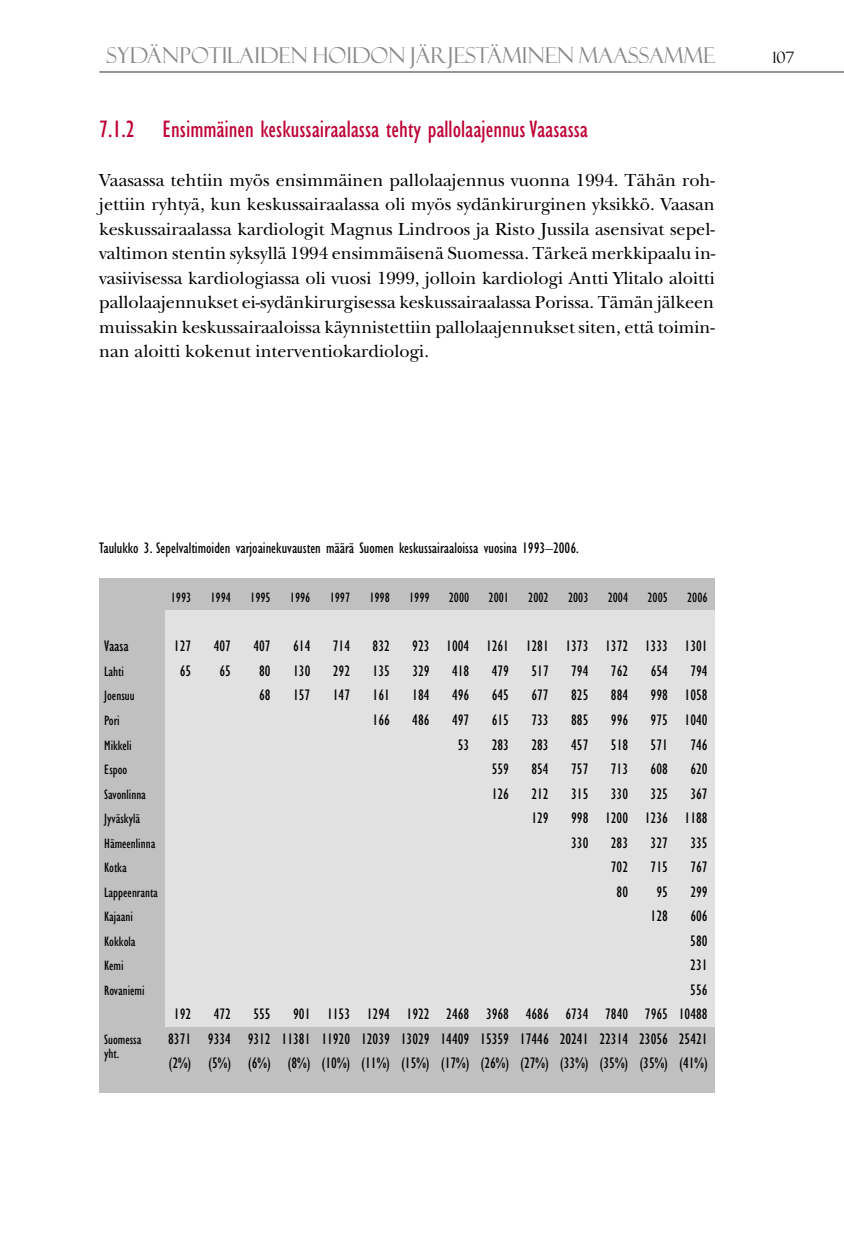
<style>
.page{position:relative;width:844px;height:1241px;background:#fff}
.page>*{position:absolute;margin:0;border:0;box-sizing:border-box;transform-origin:0 0}
.t1{font:condensed 24.5px "Gill Sans";color:#be0034}
.t2{font:21.88px "Felix Titling";color:#888}
.t3{font:18.2px/24.5px "New Baskerville";color:#000;text-align:justify}
.t4{font:condensed 15.75px/24.5px "Gill Sans";color:#000}
.t5{font:15.75px "Felix Titling";color:#000}
.t6{font:condensed 14px/14px "Gill Sans";color:#000}
</style>
<div class="page">
<hr style="left:99px;top:71px;width:744px;height:2px;background:#888">
<div style="left:99px;top:578px;width:615px;height:514px;background:#e1e1e1"></div>
<div style="left:99px;top:578px;width:615px;height:31px;background:#c0c0c0"></div>
<div style="left:99px;top:578px;width:66px;height:514px;background:#c0c0c0"></div>
<div style="left:99px;top:1027px;width:615px;height:65px;background:#c0c0c0"></div>
<h2 class="t2" style="left:107px;top:43px;width:609px">SYDÄNPOTILAIDEN HOIDON JÄRJESTÄMINEN MAASSAMME</h2>
<p class="t5" style="left:772px;top:48px;width:23px">107</p>
<h1 class="t1" style="left:99px;top:115px;width:490px">7.1.2 Ensimmäinen keskussairaalassa tehty pallolaajennus Vaasassa</h1>
<p class="t3" style="left:99px;top:167px;width:617px">Vaasassa tehtiin myös ensimmäinen pallolaajennus vuonna 1994. Tähän roh&shy;jettiin ryhtyä, kun keskussairaalassa oli myös sydänkirurginen yksikkö. Vaasan keskussairaalassa kardiologit Magnus Lindroos ja Risto Jussila asensivat sepel&shy;valtimon stentin syksyllä 1994 ensimmäisenä Suomessa. Tärkeä merkkipaalu in&shy;vasiivisessa kardiologiassa oli vuosi 1999, jolloin kardiologi Antti Ylitalo aloitti pallolaajennukset ei-sydänkirurgisessa keskussairaalassa Porissa. Tämän jälkeen muissakin keskussairaaloissa käynnistettiin pallolaajennukset siten, että toimin&shy;nan aloitti kokenut interventiokardiologi.</p>
<p class="t4" style="left:99px;top:536px;width:481px">Taulukko 3. Sepelvaltimoiden varjoainekuvausten määrä Suomen keskussairaaloissa vuosina 1993–2006.</p>
<p class="t6" style="left:171px;top:591px;width:22px">1993</p>
<p class="t6" style="left:210px;top:591px;width:22px">1994</p>
<p class="t6" style="left:250px;top:591px;width:22px">1995</p>
<p class="t6" style="left:290px;top:591px;width:22px">1996</p>
<p class="t6" style="left:329px;top:591px;width:22px">1997</p>
<p class="t6" style="left:369px;top:591px;width:22px">1998</p>
<p class="t6" style="left:409px;top:591px;width:22px">1999</p>
<p class="t6" style="left:448px;top:591px;width:22px">2000</p>
<p class="t6" style="left:488px;top:591px;width:22px">2001</p>
<p class="t6" style="left:528px;top:591px;width:22px">2002</p>
<p class="t6" style="left:568px;top:591px;width:22px">2003</p>
<p class="t6" style="left:607px;top:591px;width:22px">2004</p>
<p class="t6" style="left:647px;top:591px;width:22px">2005</p>
<p class="t6" style="left:687px;top:591px;width:22px">2006</p>
<p class="t4" style="left:104px;top:634px;width:26px">Vaasa</p>
<p class="t4" style="left:174px;top:634px;width:19px">127</p>
<p class="t4" style="left:214px;top:634px;width:19px">407</p>
<p class="t4" style="left:253px;top:634px;width:19px">407</p>
<p class="t4" style="left:293px;top:634px;width:19px">614</p>
<p class="t4" style="left:333px;top:634px;width:19px">714</p>
<p class="t4" style="left:372px;top:634px;width:19px">832</p>
<p class="t4" style="left:412px;top:634px;width:297px">923 1004 1261 1281 1373 1372 1333 1301</p>
<p class="t6" style="left:104px;top:664px;width:21px">Lahti</p>
<p class="t4" style="left:180px;top:659px;width:13px">65</p>
<p class="t4" style="left:219px;top:659px;width:13px">65</p>
<p class="t4" style="left:259px;top:659px;width:13px">80</p>
<p class="t4" style="left:293px;top:659px;width:19px">130</p>
<p class="t4" style="left:333px;top:659px;width:19px">292</p>
<p class="t4" style="left:372px;top:659px;width:19px">135</p>
<p class="t4" style="left:412px;top:659px;width:19px">329</p>
<p class="t4" style="left:452px;top:659px;width:19px">418</p>
<p class="t4" style="left:491px;top:659px;width:19px">479</p>
<p class="t4" style="left:531px;top:659px;width:19px">517</p>
<p class="t4" style="left:571px;top:659px;width:19px">794</p>
<p class="t4" style="left:610px;top:659px;width:19px">762</p>
<p class="t4" style="left:650px;top:659px;width:19px">654</p>
<p class="t4" style="left:690px;top:659px;width:19px">794</p>
<p class="t6" style="left:104px;top:689px;width:32px">Joensuu</p>
<p class="t4" style="left:259px;top:683px;width:13px">68</p>
<p class="t4" style="left:293px;top:683px;width:19px">157</p>
<p class="t4" style="left:333px;top:683px;width:19px">147</p>
<p class="t4" style="left:372px;top:683px;width:19px">161</p>
<p class="t4" style="left:412px;top:683px;width:19px">184</p>
<p class="t4" style="left:452px;top:683px;width:19px">496</p>
<p class="t4" style="left:491px;top:683px;width:19px">645</p>
<p class="t4" style="left:531px;top:683px;width:19px">677</p>
<p class="t4" style="left:571px;top:683px;width:19px">825</p>
<p class="t4" style="left:610px;top:683px;width:19px">884</p>
<p class="t4" style="left:650px;top:683px;width:58px">998 1058</p>
<p class="t6" style="left:104px;top:713px;width:17px">Pori</p>
<p class="t4" style="left:372px;top:708px;width:19px">166</p>
<p class="t4" style="left:412px;top:708px;width:19px">486</p>
<p class="t4" style="left:452px;top:708px;width:19px">497</p>
<p class="t4" style="left:491px;top:708px;width:19px">615</p>
<p class="t4" style="left:531px;top:708px;width:19px">733</p>
<p class="t4" style="left:571px;top:708px;width:19px">885</p>
<p class="t4" style="left:610px;top:708px;width:19px">996</p>
<p class="t4" style="left:650px;top:708px;width:58px">975 1040</p>
<p class="t6" style="left:104px;top:738px;width:29px">Mikkeli</p>
<p class="t4" style="left:457px;top:732px;width:13px">53</p>
<p class="t4" style="left:491px;top:732px;width:19px">283</p>
<p class="t4" style="left:531px;top:732px;width:19px">283</p>
<p class="t4" style="left:571px;top:732px;width:19px">457</p>
<p class="t4" style="left:610px;top:732px;width:19px">518</p>
<p class="t4" style="left:650px;top:732px;width:19px">571</p>
<p class="t4" style="left:690px;top:732px;width:19px">746</p>
<p class="t6" style="left:104px;top:762px;width:25px">Espoo</p>
<p class="t4" style="left:491px;top:757px;width:19px">559</p>
<p class="t4" style="left:531px;top:757px;width:19px">854</p>
<p class="t4" style="left:571px;top:757px;width:19px">757</p>
<p class="t4" style="left:610px;top:757px;width:19px">713</p>
<p class="t4" style="left:650px;top:757px;width:19px">608</p>
<p class="t4" style="left:690px;top:757px;width:19px">620</p>
<p class="t6" style="left:104px;top:787px;width:43px">Savonlinna</p>
<p class="t4" style="left:491px;top:781px;width:19px">126</p>
<p class="t4" style="left:531px;top:781px;width:19px">212</p>
<p class="t4" style="left:571px;top:781px;width:19px">315</p>
<p class="t4" style="left:610px;top:781px;width:19px">330</p>
<p class="t4" style="left:650px;top:781px;width:19px">325</p>
<p class="t4" style="left:690px;top:781px;width:19px">367</p>
<p class="t6" style="left:104px;top:811px;width:37px">Jyväskylä</p>
<p class="t4" style="left:531px;top:806px;width:19px">129</p>
<p class="t4" style="left:571px;top:806px;width:138px">998 1200 1236 1188</p>
<p class="t6" style="left:104px;top:836px;width:53px">Hämeenlinna</p>
<p class="t4" style="left:571px;top:830px;width:19px">330</p>
<p class="t4" style="left:610px;top:830px;width:19px">283</p>
<p class="t4" style="left:650px;top:830px;width:19px">327</p>
<p class="t4" style="left:690px;top:830px;width:19px">335</p>
<p class="t6" style="left:104px;top:860px;width:24px">Kotka</p>
<p class="t4" style="left:610px;top:855px;width:19px">702</p>
<p class="t4" style="left:650px;top:855px;width:19px">715</p>
<p class="t4" style="left:690px;top:855px;width:19px">767</p>
<p class="t6" style="left:104px;top:885px;width:55px">Lappeenranta</p>
<p class="t4" style="left:616px;top:879px;width:13px">80</p>
<p class="t4" style="left:656px;top:879px;width:13px">95</p>
<p class="t4" style="left:690px;top:879px;width:19px">299</p>
<p class="t6" style="left:104px;top:909px;width:30px">Kajaani</p>
<p class="t4" style="left:650px;top:904px;width:19px">128</p>
<p class="t4" style="left:690px;top:904px;width:19px">606</p>
<p class="t6" style="left:104px;top:934px;width:33px">Kokkola</p>
<p class="t4" style="left:690px;top:928px;width:19px">580</p>
<p class="t6" style="left:104px;top:958px;width:21px">Kemi</p>
<p class="t4" style="left:690px;top:953px;width:19px">231</p>
<p class="t6" style="left:104px;top:983px;width:42px">Rovaniemi</p>
<p class="t4" style="left:690px;top:977px;width:19px">556</p>
<p class="t4" style="left:174px;top:1002px;width:19px">192</p>
<p class="t4" style="left:214px;top:1002px;width:19px">472</p>
<p class="t4" style="left:253px;top:1002px;width:19px">555</p>
<p class="t4" style="left:293px;top:1002px;width:416px">901 1153 1294 1922 2468 3968 4686 6734 7840 7965 10488</p>
<p class="t6" style="left:104px;top:1032px;width:39px">Suomessa yht.</p>
<p class="t4" style="left:168px;top:1026px;width:24px">8371 (2%)</p>
<p class="t4" style="left:208px;top:1026px;width:24px">9334 (5%)</p>
<p class="t4" style="left:247px;top:1026px;width:24px">9312 (6%)</p>
<p class="t4" style="left:281px;top:1026px;width:30px;text-align:center">11381 (8%)</p>
<p class="t4" style="left:321px;top:1026px;width:30px">11920 (10%)</p>
<p class="t4" style="left:361px;top:1026px;width:30px">12039 (11%)</p>
<p class="t4" style="left:400px;top:1026px;width:30px">13029 (15%)</p>
<p class="t4" style="left:440px;top:1026px;width:30px">14409 (17%)</p>
<p class="t4" style="left:480px;top:1026px;width:30px">15359 (26%)</p>
<p class="t4" style="left:520px;top:1026px;width:30px">17446 (27%)</p>
<p class="t4" style="left:559px;top:1026px;width:30px">20241 (33%)</p>
<p class="t4" style="left:599px;top:1026px;width:30px">22314 (35%)</p>
<p class="t4" style="left:639px;top:1026px;width:30px">23056 (35%)</p>
<p class="t4" style="left:678px;top:1026px;width:30px">25421 (41%)</p>
</div>
